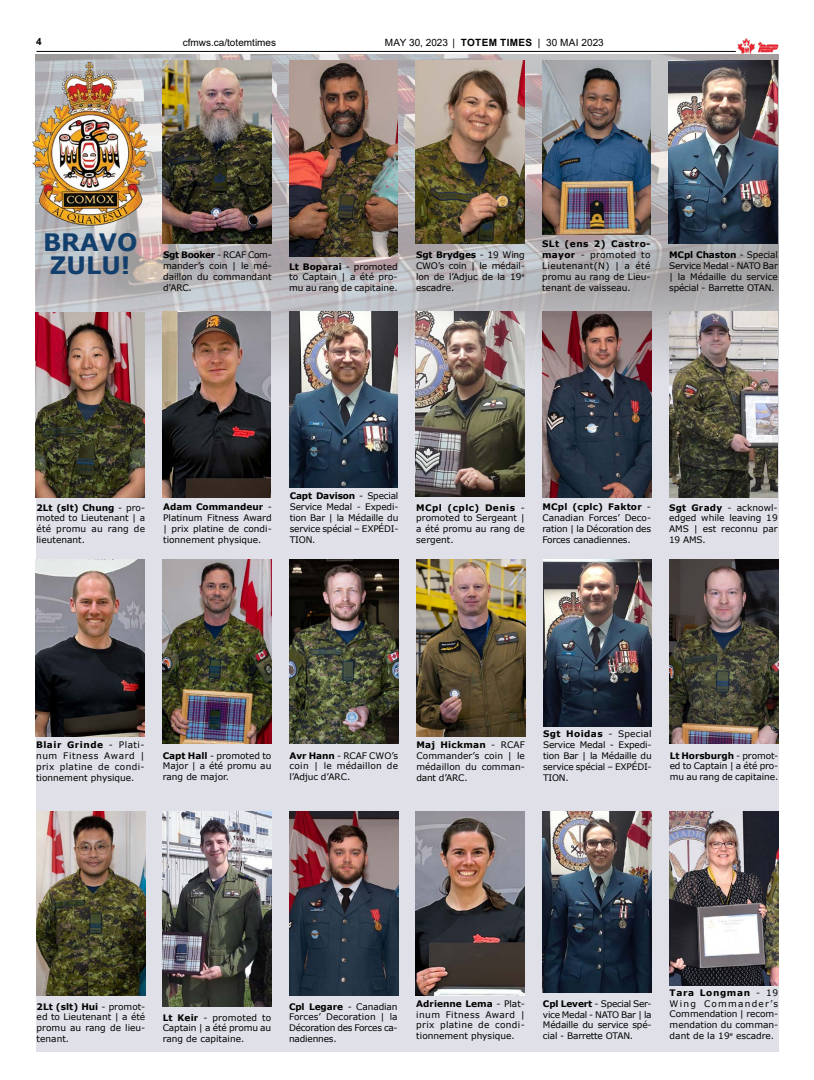
<style>
.page{position:relative;width:814px;height:1080px;background:#fff}
.page>*{position:absolute;margin:0;border:0;box-sizing:border-box;transform-origin:0 0}
.t1{font:700 24px/23px "Verdana";color:#133f6c}
.t2{font:10px "Arial";color:#000}
.t3{font:700 10px "Arial";color:#000}
.t4{font:9px/10.8px "Verdana";color:#000;text-align:justify}
.s1{font-weight:700}
</style>
<div class="page">
<hr style="left:36px;top:51px;width:699px;height:1px;background:#000">
<img style="left:735px;top:38px;width:44px;height:18px">
<div style="left:36px;top:54px;width:742px;height:998px;background:#e0e1e8"></div>
<img style="left:36px;top:54px;width:742px;height:340px">
<img style="left:415px;top:60px;width:109px;height:183px">
<img style="left:542px;top:60px;width:108px;height:175px">
<img style="left:668px;top:60px;width:109px;height:183px">
<img style="left:35px;top:312px;width:109px;height:186px">
<img style="left:289px;top:311px;width:109px;height:177px">
<img style="left:416px;top:311px;width:108px;height:185px">
<img style="left:542px;top:311px;width:109px;height:187px">
<img style="left:669px;top:312px;width:108px;height:186px">
<img style="left:162px;top:312px;width:109px;height:186px">
<img style="left:290px;top:559px;width:108px;height:185px">
<img style="left:416px;top:559px;width:109px;height:178px">
<img style="left:543px;top:559px;width:108px;height:167px">
<img style="left:669px;top:559px;width:109px;height:185px">
<img style="left:36px;top:812px;width:109px;height:184px">
<img style="left:163px;top:559px;width:108px;height:185px">
<img style="left:290px;top:812px;width:108px;height:184px">
<img style="left:543px;top:812px;width:108px;height:181px">
<img style="left:669px;top:812px;width:109px;height:173px">
<img style="left:163px;top:812px;width:108px;height:195px">
<img style="left:162px;top:60px;width:109px;height:183px">
<img style="left:289px;top:60px;width:109px;height:197px">
<img style="left:36px;top:559px;width:109px;height:178px">
<img style="left:416px;top:812px;width:108px;height:184px">
<img style="left:32px;top:57px;width:120px;height:170px">
<p class="t3" style="left:36px;top:35px;width:7px">4</p>
<p class="t2" style="left:183px;top:36px;width:95px">cfmws.ca/totemtimes</p>
<p class="t2" style="left:385px;top:36px;width:221px">MAY 30, 2023 | <span class="s1">TOTEM TIMES</span> | 30 MAI 2023</p>
<h1 class="t1" style="left:43px;top:230px;width:96px">BRAVO<br>ZULU!</h1>
<p class="t4" style="left:163px;top:250px;width:110px"><span class="s1">Sgt Booker</span> - RCAF Com&shy;mander’s coin | le mé&shy;daillon du commandant d’ARC.</p>
<p class="t4" style="left:289px;top:261px;width:110px"><span class="s1">Lt Boparai</span> - promoted to Captain | a été pro&shy;mu au rang de capitaine.</p>
<p class="t4" style="left:542px;top:239px;width:110px"><span class="s1">SLt (ens 2) Castro&shy;mayor</span> - promoted to Lieutenant(N) | a été promu au rang de Lieu&shy;tenant de vaisseau.</p>
<p class="t4" style="left:416px;top:250px;width:110px"><span class="s1">Sgt Brydges</span> - 19 Wing CWO’s coin | le médail&shy;lon de l’Adjuc de la 19<sup>e </sup>escadre.</p>
<p class="t4" style="left:669px;top:250px;width:110px"><span class="s1">MCpl Chaston</span> - Special Service Medal - NATO Bar | la Médaille du service spécial - Barrette OTAN.</p>
<p class="t4" style="left:290px;top:491px;width:110px"><span class="s1">Capt Davison</span> - Special Service Medal - Expedi&shy;tion Bar | la Médaille du service spécial – EXPÉDI-TION.</p>
<p class="t4" style="left:542px;top:502px;width:110px"><span class="s1">MCpl (cplc) Faktor</span> - Canadian Forces’ Deco&shy;ration | la Décoration des Forces canadiennes.</p>
<p class="t4" style="left:669px;top:502px;width:110px"><span class="s1">Sgt Grady</span> - acknowl&shy;edged while leaving 19<br>AMS | est reconnu par 19 AMS.</p>
<p class="t4" style="left:163px;top:502px;width:110px"><span class="s1">Adam Commandeur</span> - Platinum Fitness Award | prix platine de condi&shy;tionnement physique.</p>
<p class="t4" style="left:36px;top:502px;width:110px"><span class="s1">2Lt (slt) Chung</span> - pro&shy;moted to Lieutenant | a été promu au rang de lieutenant.</p>
<p class="t4" style="left:416px;top:502px;width:110px"><span class="s1">MCpl (cplc) Denis</span> - promoted to Sergeant | a été promu au rang de sergent.</p>
<p class="t4" style="left:36px;top:740px;width:110px"><span class="s1">Blair Grinde</span> - Plati&shy;num Fitness Award | prix platine de condi&shy;tionnement physique.</p>
<p class="t4" style="left:163px;top:750px;width:110px"><span class="s1">Capt Hall</span> - promoted to Major | a été promu au rang de major.</p>
<p class="t4" style="left:289px;top:750px;width:110px"><span class="s1">Avr Hann</span> - RCAF CWO’s coin | le médaillon de l’Adjuc d’ARC.</p>
<p class="t4" style="left:416px;top:740px;width:110px"><span class="s1">Maj Hickman</span> - RCAF Commander’s coin | le médaillon du comman&shy;dant d’ARC.</p>
<p class="t4" style="left:543px;top:729px;width:110px"><span class="s1">Sgt Hoidas</span> - Special Service Medal - Expedi&shy;tion Bar | la Médaille du service spécial – EXPÉDI-TION.</p>
<p class="t4" style="left:669px;top:750px;width:110px"><span class="s1">Lt Horsburgh</span> - promot&shy;ed to Captain | a été pro&shy;mu au rang de capitaine.</p>
<p class="t4" style="left:37px;top:1001px;width:110px"><span class="s1">2Lt (slt) Hui</span> - promot&shy;ed to Lieutenant | a été promu au rang de lieu&shy;tenant.</p>
<p class="t4" style="left:163px;top:1012px;width:110px"><span class="s1">Lt Keir</span> - promoted to Captain | a été promu au rang de capitaine.</p>
<p class="t4" style="left:289px;top:1001px;width:110px"><span class="s1">Cpl Legare</span> - Canadian Forces’ Decoration | la Décoration des Forces ca&shy;nadiennes.</p>
<p class="t4" style="left:543px;top:998px;width:110px"><span class="s1">Cpl Levert</span> - Special Ser&shy;vice Medal - NATO Bar | la Médaille du service spé&shy;cial - Barrette OTAN.</p>
<p class="t4" style="left:669px;top:987px;width:110px"><span class="s1">Tara Longman</span> - 19<br>Wing Commander’s Commendation | recom&shy;mendation du comman&shy;dant de la 19<sup>e</sup> escadre.</p>
<p class="t4" style="left:416px;top:998px;width:110px"><span class="s1">Adrienne Lema</span> - Plat&shy;inum Fitness Award | prix platine de condi&shy;tionnement physique.</p>
</div>
